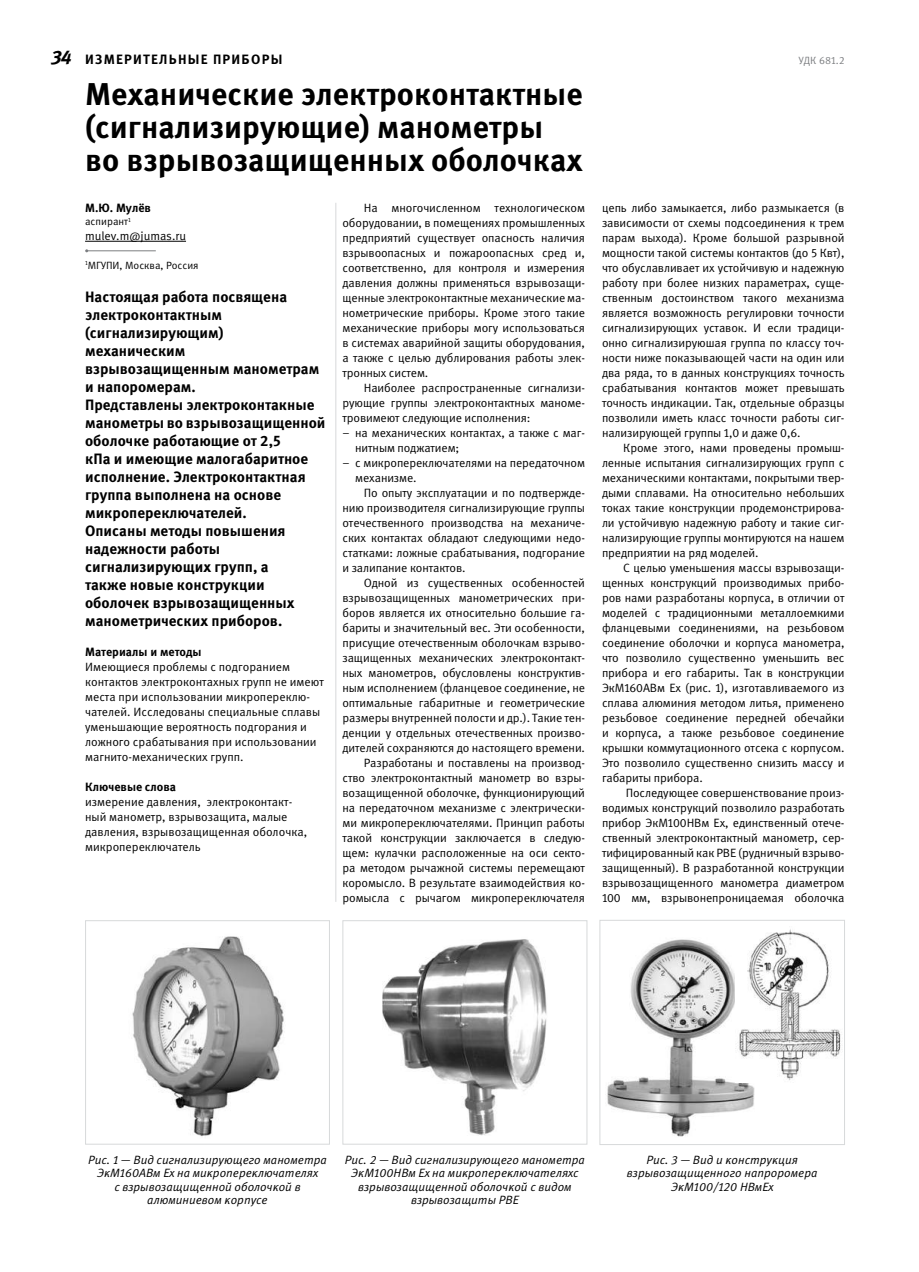
<style>
.page{position:relative;width:919px;height:1272px;background:#fff}
.page>*{position:absolute;margin:0;border:0;box-sizing:border-box;transform-origin:0 0}
.t1{font:700 31.5px/33px "Meta Pro";color:#000}
.t2{font:700 15px/18px "Meta Pro";color:#000}
.t3{font:700 13.5px "Meta Pro";letter-spacing:.09em;color:#000}
.t4{font:12px/15px "Meta Pro";letter-spacing:-.01em;color:#000;text-align:justify}
.t5{font:italic 12px/13.5px "Meta Pro";color:#000;text-align:center}
.t6{font:700 12px "Meta Pro";color:#000}
.t7{font:10.5px "Meta Pro";color:#000}
.t8{font:10.5px "Meta Pro";color:#7c7e81}
.s1{font-style:italic;font-size:19.5px}
</style>
<div class="page">
<img style="left:607px;top:939px;width:148px;height:198px">
<img style="left:735px;top:929px;width:106px;height:153px">
<hr style="left:85px;top:241px;width:101px;height:1px;background:#000">
<img style="left:132px;top:936px;width:152px;height:201px">
<div style="left:85px;top:920px;width:245px;height:224px;border:1px solid #d7d9da"></div>
<img style="left:382px;top:939px;width:165px;height:196px">
<div style="left:342px;top:920px;width:245px;height:224px;border:1px solid #d7d9da"></div>
<hr style="left:87px;top:250px;width:69px;height:1px;background:#7c7e81">
<hr style="left:335px;top:203px;width:1px;height:698px;background:#d7d9da">
<div style="left:599px;top:919px;width:245px;height:225px;border:1px solid #d7d9da"></div>
<p class="t3" style="left:51px;top:50px;width:233px"><span class="s1">34</span> ИЗМЕРИТЕЛЬНЫЕ ПРИБОРЫ</p>
<p class="t8" style="left:798px;top:53px;width:47px">УДК 681.2</p>
<h1 class="t1" style="left:85px;top:78px;width:499px">Механические электроконтактные (сигнализирующие) манометры во взрывозащищенных оболочках</h1>
<p class="t6" style="left:85px;top:200px;width:67px">М.Ю. Мулёв</p>
<p class="t7" style="left:85px;top:215px;width:47px">аспирант<sup>1</sup></p>
<p class="t4" style="left:85px;top:229px;width:102px">mulev.m@jumas.ru</p>
<p class="t7" style="left:85px;top:258px;width:115px"><sup>1</sup>МГУПИ, Москва, Россия</p>
<p class="t2" style="left:85px;top:288px;width:242px">Настоящая работа посвящена электроконтактным (сигнализирующим) механическим взрывозащищенным манометрам и напоромерам.<br>Представлены электроконтакные манометры во взрывозащищенной оболочке работающие от 2,5<br>кПа и имеющие малогабаритное исполнение. Электроконтактная группа выполнена на основе микропереключателей.<br>Описаны методы повышения надежности работы сигнализирующих групп, а<br>также новые конструкции оболочек взрывозащищенных манометрических приборов.</p>
<p class="t6" style="left:85px;top:644px;width:118px">Материалы и методы</p>
<p class="t4" style="left:85px;top:659px;width:240px;text-align:left">Имеющиеся проблемы с подгоранием контактов электроконтахных групп не имеют места при использовании микропереклю&shy;чателей. Исследованы специальные сплавы уменьшающие вероятность подгорания и ложного срабатывания при использовании магнито-механических групп.</p>
<p class="t6" style="left:85px;top:779px;width:93px">Ключевые слова</p>
<p class="t4" style="left:85px;top:794px;width:223px;text-align:left">измерение давления, электроконтакт&shy;ный манометр, взрывозащита, малые давления, взрывозащищенная оболочка, микропереключатель</p>
<p class="t4" style="left:602px;top:200px;width:244px">цепь либо замыкается, либо размыкается (в зависимости от схемы подсоединения к трем парам выхода). Кроме большой разрывной мощности такой системы контактов (до 5 Квт), что обуславливает их устойчивую и надежную работу при более низких параметрах, суще&shy;ственным достоинством такого механизма является возможность регулировки точности сигнализирующих уставок. И если традици&shy;онно сигнализируюшая группа по классу точ&shy;ности ниже показывающей части на один или два ряда, то в данных конструкциях точность срабатывания контактов может превышать точность индикации. Так, отдельные образцы позволили иметь класс точности работы сиг&shy;нализирующей группы 1,0 и даже 0,6.</p>
<p class="t4" style="left:602px;top:440px;width:244px;text-indent:21px">Кроме этого, нами проведены промыш&shy;ленные испытания сигнализирующих групп с механическими контактами, покрытыми твер&shy;дыми сплавами. На относительно небольших токах такие конструкции продемонстрирова&shy;ли устойчивую надежную работу и такие сиг&shy;нализирующие группы монтируются на нашем предприятии на ряд моделей.</p>
<p class="t4" style="left:602px;top:560px;width:244px;text-indent:21px">С целью уменьшения массы взрывозащи&shy;щенных конструкций производимых прибо&shy;ров нами разработаны корпуса, в отличии от моделей с традиционными металлоемкими фланцевыми соединениями, на резьбовом соединение оболочки и корпуса манометра, что позволило существенно уменьшить вес прибора и его габариты. Так в конструкции ЭкМ160АВм Ex (рис. 1), изготавливаемого из сплава алюминия методом литья, применено резьбовое соединение передней обечайки и корпуса, а также резьбовое соединение крышки коммутационного отсека с корпусом.<br>Это позволило существенно снизить массу и габариты прибора.</p>
<p class="t4" style="left:602px;top:785px;width:244px;text-indent:24px">Последующее совершенствование произ&shy;водимых конструкций позволило разработать прибор ЭкМ100НВм Ex, единственный отече&shy;ственный электроконтактный манометр, сер&shy;тифицированный как РВЕ (рудничный взрыво&shy;защищенный). В разработанной конструкции взрывозащищенного манометра диаметром 100 мм, взрывонепроницаемая оболочка</p>
<p class="t4" style="left:342px;top:200px;width:244px;text-indent:21px">На многочисленном технологическом оборудовании, в помещениях промышленных предприятий существует опасность наличия взрывоопасных и пожароопасных сред и, соответственно, для контроля и измерения давления должны применяться взрывозащи&shy;щенные электроконтактные механические ма&shy;нометрические приборы. Кроме этого такие механические приборы могу использоваться в системах аварийной защиты оборудования, а также с целью дублирования работы элек&shy;тронных систем.</p>
<p class="t4" style="left:342px;top:380px;width:244px;text-indent:21px">Наиболее распространенные сигнализи&shy;рующие группы электроконтактных маноме&shy;тровимеют следующие исполнения:</p>
<p class="t4" style="left:355px;top:425px;width:231px;text-indent:-13px">– на механических контактах, а также с маг&shy;нитным поджатием;</p>
<p class="t4" style="left:355px;top:455px;width:231px;text-indent:-13px">– с микропереключателями на передаточном механизме.</p>
<p class="t4" style="left:342px;top:485px;width:244px;text-indent:21px">По опыту эксплуатации и по подтвержде&shy;нию производителя сигнализирующие группы отечественного производства на механиче&shy;ских контактах обладают следующими недо&shy;статками: ложные срабатывания, подгорание и залипание контактов.</p>
<p class="t4" style="left:342px;top:575px;width:244px;text-align:right">Одной из существенных особенностей взрывозащищенных манометрических при&shy;боров является их относительно большие га&shy;бариты и значительный вес. Эти особенности, присущие отечественным оболочкам взрыво&shy;защищенных механических электроконтакт&shy;ных манометров, обусловлены конструктив&shy;ным исполнением (фланцевое соединение, не оптимальные габаритные и геометрические размеры внутренней полости и др.). Такие тен&shy;денции у отдельных отечественных произво&shy;дителей сохраняются до настоящего времени.<br>Разработаны и поставлены на производ&shy;ство электроконтактный манометр во взры&shy;возащищенной оболочке, функционирующий на передаточном механизме с электрически&shy;ми микропереключателями. Принцип работы такой конструкции заключается в следую&shy;щем: кулачки расположенные на оси секто&shy;ра методом рычажной системы перемещают коромысло. В результате взаимодействия ко&shy;ромысла с рычагом микропереключателя</p>
<p class="t5" style="left:88px;top:1153px;width:240px">Рис. 1 — Вид сигнализирующего манометра<br>ЭкМ160АВм Ex на микропереключателях<br>с взрывозащищенной оболочкой в алюминиевом корпусе</p>
<p class="t5" style="left:345px;top:1153px;width:242px">Рис. 2 — Вид сигнализирующего манометра ЭкМ100НВм Ex на микропереключателяхс взрывозащищенной оболочкой с видом взрывозащиты РВЕ</p>
<p class="t5" style="left:627px;top:1153px;width:192px">Рис. 3 — Вид и конструкция взрывозащищенного напроромера<br>ЭкМ100/120 НВмЕх</p>
</div>
